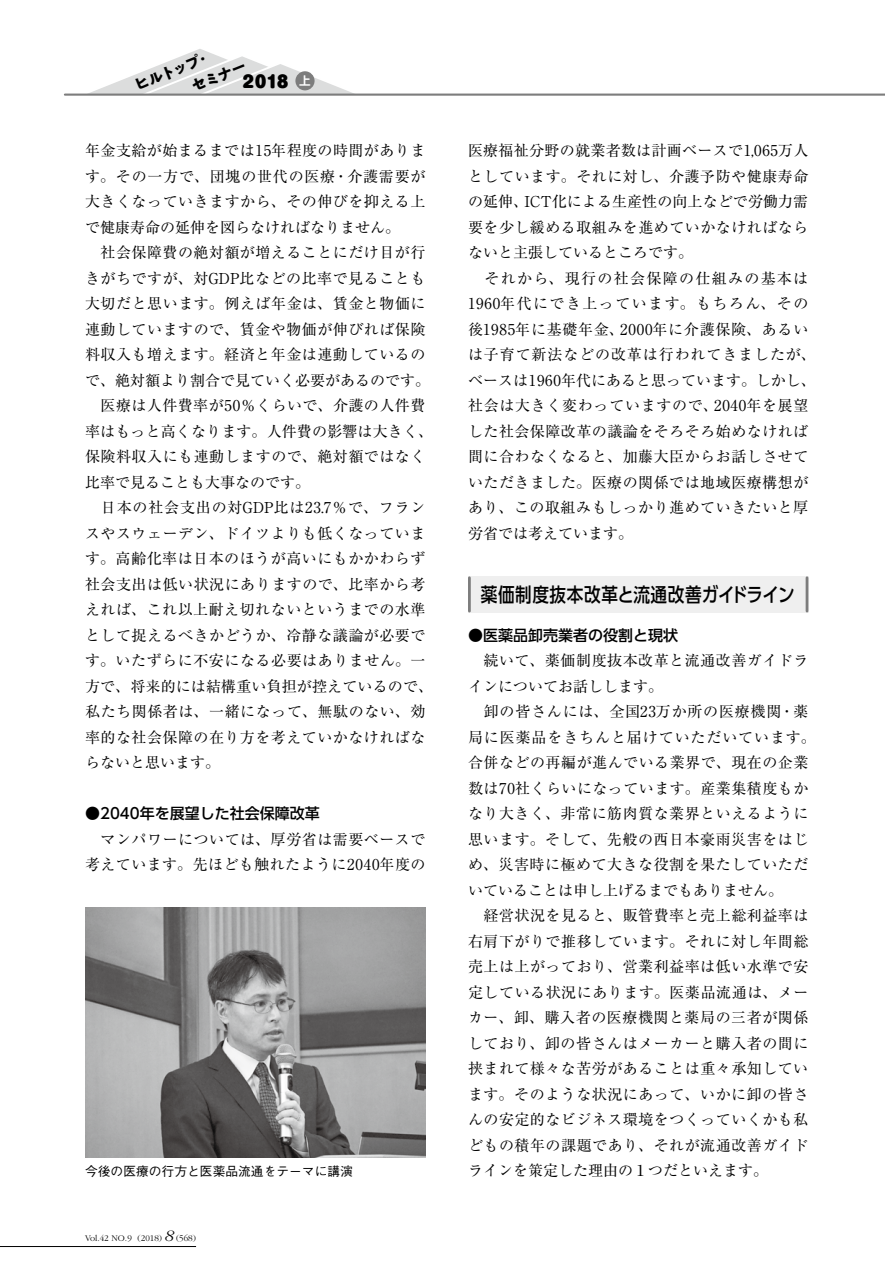
<style>
.page{position:relative;width:885px;height:1263px;background:#fff}
.page>*{position:absolute;margin:0;border:0;box-sizing:border-box;transform-origin:0 0}
.t1{font:900 24.6px "Shin M Go Pro";color:#000;scale:1.11 1}
.t2{font:700 22.95px "PA1 Gothic Std";color:#000}
.t3{font:700 22.05px/32.7px "PA1 Gothic Std";color:#000}
.t4{font:500 19.5px "UD Shin Go Pro";letter-spacing:.035em;color:#000;scale:.85 1}
.t5{font:900 16.35px "Shin M Go Pro";color:#000;scale:1.11 1}
.t6{font:700 15.3px/21.8px "PA1 Gothic Std";color:#000}
.t7{font:15px/25.5px "Ryumin Pro";letter-spacing:.035em;color:#000}
.t8{font:500 15px "UD Shin Go Pro";color:#000}
.t9{font:15px "Ryumin Pro";color:#000}
.t10{font:500 12.75px "Gothic BBB Pro";color:#000}
.t11{font:300 9px "Garamond";color:#000}
.s1{font-size:11.55px}
.s2{font-size:16.5px}
.s3{font-style:italic;font-size:16.5px}
</style>
<div class="page">
<div style="left:468px;top:576px;width:340px;height:36px;background:#efefef"></div>
<hr style="left:468px;top:578px;width:2px;height:33px;background:#7d7d7d">
<hr style="left:805px;top:578px;width:3px;height:33px;background:#7d7d7d">
<svg style="left:80px;top:49px;width:282px;height:45px"></svg>
<div style="left:295px;top:71px;width:19px;height:19px;background:#7d7d7d;border-radius:50%"></div>
<hr style="left:65px;top:94px;width:819px;height:2px;background:#7d7d7d">
<hr style="left:0;top:1246px;width:196px;height:1px;background:#000">
<img style="left:85px;top:908px;width:340px;height:250px">
<p class="t6" style="left:180px;top:58px;width:60px;text-indent:-52px;rotate:-22deg">ヒルトップ<span class="s1">・<br></span>セミナー</p>
<p class="t5" style="left:242px;top:68px;width:63px">2018 <sup>上</sup></p>
<p class="t7" style="left:85px;top:137px;width:349px">年金支給が始まるまでは15年程度の時間があります。その一方で、団塊の世代の医療・介護需要が大きくなっていきますから、その伸びを抑える上で健康寿命の延伸を図らなければなりません。<br>　社会保障費の絶対額が増えることにだけ目が行きがちですが、対GDP比などの比率で見ることも大切だと思います。例えば年金は、賃金と物価に連動していますので、賃金や物価が伸びれば保険料収入も増えます。経済と年金は連動しているので、絶対額より割合で見ていく必要があるのです。　医療は人件費率が50％くらいで、介護の人件費率はもっと高くなります。人件費の影響は大きく、保険料収入にも連動しますので、絶対額ではなく比率で見ることも大事なのです。<br>　日本の社会支出の対GDP比は23.7％で、フランスやスウェーデン、ドイツよりも低くなっています。高齢化率は日本のほうが高いにもかかわらず社会支出は低い状況にありますので、比率から考えれば、これ以上耐え切れないというまでの水準として捉えるべきかどうか、冷静な議論が必要です。いたずらに不安になる必要はありません。一方で、将来的には結構重い負担が控えているので、私たち関係者は、一緒になって、無駄のない、効率的な社会保障の在り方を考えていかなければならないと思います。</p>
<p class="t8" style="left:85px;top:801px;width:236px">●2040年を展望した社会保障改革</p>
<p class="t7" style="left:85px;top:825px;width:342px">　マンパワーについては、厚労省は需要ベースで考えています。先ほども触れたように2040年度の</p>
<p class="t7" style="left:468px;top:137px;width:349px">医療福祉分野の就業者数は計画ベースで1,065万人としています。それに対し、介護予防や健康寿命の延伸、ICT化による生産性の向上などで労働力需要を少し緩める取組みを進めていかなければならないと主張しているところです。<br>　それから、現行の社会保障の仕組みの基本は<br>1960年代にでき上っています。もちろん、その後1985年に基礎年金、2000年に介護保険、あるいは子育て新法などの改革は行われてきましたが、ベースは1960年代にあると思っています。しかし、社会は大きく変わっていますので、2040年を展望した社会保障改革の議論をそろそろ始めなければ間に合わなくなると、加藤大臣からお話しさせていただきました。医療の関係では地域医療構想があり、この取組みもしっかり進めていきたいと厚労省では考えています。</p>
<h3 class="t3" style="left:351px;top:365px;width:85px;text-indent:-77px;rotate:-22deg">ヒルトップ<span class="s2">・<br></span>セミナー</h3>
<h2 class="t2" style="left:200px;top:372px;width:46px">30<span class="s1">th</span></h2>
<h1 class="t1" style="left:443px;top:380px;width:94px">2018 <sup>上</sup></h1>
<h3 class="t4" style="left:480px;top:578px;width:371px">薬価制度抜本改革と流通改善ガイドライン</h3>
<p class="t8" style="left:468px;top:623px;width:211px">●医薬品卸売業者の役割と現状</p>
<p class="t7" style="left:468px;top:647px;width:349px">　続いて、薬価制度抜本改革と流通改善ガイドラインについてお話しします。<br>　卸の皆さんには、全国23万か所の医療機関・薬局に医薬品をきちんと届けていただいています。合併などの再編が進んでいる業界で、現在の企業数は70社くらいになっています。産業集積度もかなり大きく、非常に筋肉質な業界といえるように思います。そして、先般の西日本豪雨災害をはじめ、災害時に極めて大きな役割を果たしていただいていることは申し上げるまでもありません。<br>　経営状況を見ると、販管費率と売上総利益率は右肩下がりで推移しています。それに対し年間総売上は上がっており、営業利益率は低い水準で安定している状況にあります。医薬品流通は、メーカー、卸、購入者の医療機関と薬局の三者が関係しており、卸の皆さんはメーカーと購入者の間に挟まれて様々な苦労があることは重々承知しています。そのような状況にあって、いかに卸の皆さんの安定的なビジネス環境をつくっていくかも私どもの積年の課題であり、それが流通改善ガイド</p>
<p class="t10" style="left:85px;top:1161px;width:269px">今後の医療の行方と医薬品流通をテーマに講演</p>
<p class="t9" style="left:468px;top:1159px;width:301px">ラインを策定した理由の１つだといえます。</p>
<p class="t11" style="left:85px;top:1233px;width:112px">Vol.42 NO.9 (2018) <span class="s3">8</span> (568)</p>
</div>
